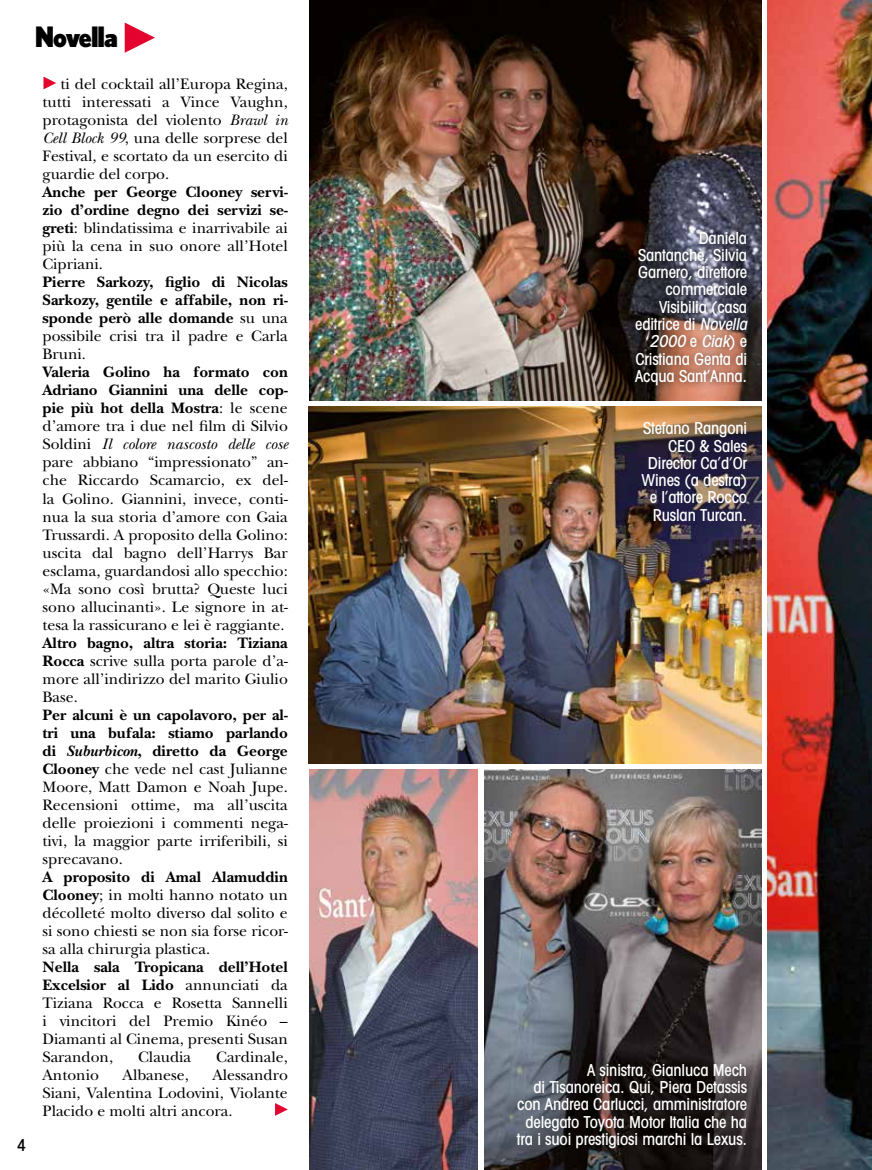
<style>
.page{position:relative;width:872px;height:1170px;background:#fff}
.page>*{position:absolute;margin:0;border:0;box-sizing:border-box;transform-origin:0 0}
.t1{font:900 28.05px "Nobel";letter-spacing:-.05em;color:#000;scale:.86 1}
.t2{font:500 condensed 16.5px/17.2px "Avant Garde";letter-spacing:-.01em;color:#fff;text-align:right}
.t3{font:500 condensed 16.5px "Avant Garde";color:#000}
.t4{font:15.75px/18px "New Baskerville";color:#000;text-align:justify}
.t5{font:700 15.75px/18px "New Baskerville";color:#000;text-align:justify}
.s1{font-style:italic}
.s2{font-weight:700}
.s3{font-weight:400}
.s4{font-weight:700;font-style:italic}
</style>
<div class="page">
<img style="left:309px;top:406px;width:452px;height:357px">
<img style="left:767px;top:0;width:105px;height:1169px">
<img style="left:484px;top:769px;width:277px;height:400px">
<img style="left:309px;top:0;width:452px;height:400px">
<img style="left:309px;top:769px;width:169px;height:400px">
<div style="left:627px;top:223px;width:129px;height:170px;background:#000;opacity:.75"></div>
<svg style="left:275px;top:1103px;width:13px;height:12px"></svg>
<svg style="left:43px;top:77px;width:13px;height:12px"></svg>
<svg style="left:125px;top:23px;width:30px;height:30px"></svg>
<h1 class="t1" style="left:35px;top:20px;width:98px">Novella</h1>
<p class="t3" style="left:17px;top:1134px;width:11px">4</p>
<p class="t4" style="left:43px;top:75px;width:247px;text-indent:18px">ti del cocktail all’Europa Regina, tutti interessati a Vince Vaughn, protagonista del violento <span class="s1">Brawl in Cell Block 99</span>, una delle sorprese del Festival, e scortato da un esercito di guardie del corpo.</p>
<p class="t4" style="left:43px;top:183px;width:247px"><span class="s2">Anche per George Clooney servi&shy;zio d’ordine degno dei servizi se&shy;greti</span>: blindatissima e inarrivabile ai più la cena in suo onore all’Hotel Cipriani.</p>
<p class="t5" style="left:43px;top:273px;width:247px">Pierre Sarkozy, figlio di Nicolas Sarkozy, gentile e affabile, non ri&shy;sponde però alle domande <span class="s3">su una possibile crisi tra il padre e Carla Bruni.</span></p>
<p class="t4" style="left:43px;top:363px;width:247px"><span class="s2">Valeria Golino ha formato con Adriano Giannini una delle cop&shy;pie più hot della Mostra</span>: le scene d’amore tra i due nel film di Silvio Soldini <span class="s1">Il colore nascosto delle cose </span>pare abbiano “impressionato” an&shy;che Riccardo Scamarcio, ex del&shy;la Golino. Giannini, invece, conti&shy;nua la sua storia d’amore con Gaia Trussardi. A proposito della Golino: uscita dal bagno dell’Harrys Bar esclama, guardandosi allo specchio: «Ma sono così brutta? Queste luci sono allucinanti». Le signore in at&shy;tesa la rassicurano e lei è raggiante.</p>
<p class="t4" style="left:43px;top:633px;width:247px"><span class="s2">Altro bagno, altra storia: Tiziana Rocca</span> scrive sulla porta parole d’a&shy;more all’indirizzo del marito Giulio Base.</p>
<p class="t4" style="left:43px;top:705px;width:247px"><span class="s2">Per alcuni è un capolavoro, per al&shy;tri una bufala: stiamo parlando di</span> <span class="s4">Suburbicon</span><span class="s2">, diretto da George Clooney</span> che vede nel cast Julianne Moore, Matt Damon e Noah Jupe.<br>Recensioni ottime, ma all’uscita delle proiezioni i commenti nega&shy;tivi, la maggior parte irriferibili, si sprecavano.</p>
<p class="t4" style="left:43px;top:867px;width:247px"><span class="s2">A proposito di Amal Alamuddin Clooney</span>; in molti hanno notato un décolleté molto diverso dal solito e si sono chiesti se non sia forse ricor&shy;sa alla chirurgia plastica.</p>
<p class="t4" style="left:43px;top:957px;width:247px"><span class="s2">Nella sala Tropicana dell’Hotel Excelsior al Lido</span> annunciati da Tiziana Rocca e Rosetta Sannelli i vincitori del Premio Kinéo – Diamanti al Cinema, presenti Susan Sarandon,</p>
<p class="t4" style="left:138px;top:1047px;width:54px">Claudia</p>
<p class="t4" style="left:216px;top:1047px;width:73px">Cardinale,</p>
<p class="t4" style="left:43px;top:1065px;width:58px">Antonio</p>
<p class="t4" style="left:123px;top:1065px;width:68px">Albanese,</p>
<p class="t4" style="left:43px;top:1065px;width:247px;text-indent:170px">Alessandro Siani, Valentina Lodovini, Violante Placido e molti altri ancora.</p>
<p class="t2" style="left:635px;top:229px;width:117px">Daniela<br>Santanchè, Silvia<br>Garnero, direttore commerciale<br>Visibilia (casa editrice di <span class="s1">Novella<br>2000</span> e <span class="s1">Ciak</span>) e<br>Cristiana Genta di<br>Acqua Sant’Anna.</p>
<p class="t2" style="left:641px;top:419px;width:107px">Stefano Rangoni<br>CEO &amp; Sales<br>Director Ca’d’Or<br>Wines (a destra) e l’attore Rocco<br>Ruslan Turcan.</p>
<p class="t2" style="left:517px;top:1060px;width:232px">A sinistra, Gianluca Mech<br>di Tisanoreica. Qui, Piera Detassis con Andrea Carlucci, amministratore delegato Toyota Motor Italia che ha tra i suoi prestigiosi marchi la Lexus.</p>
</div>
